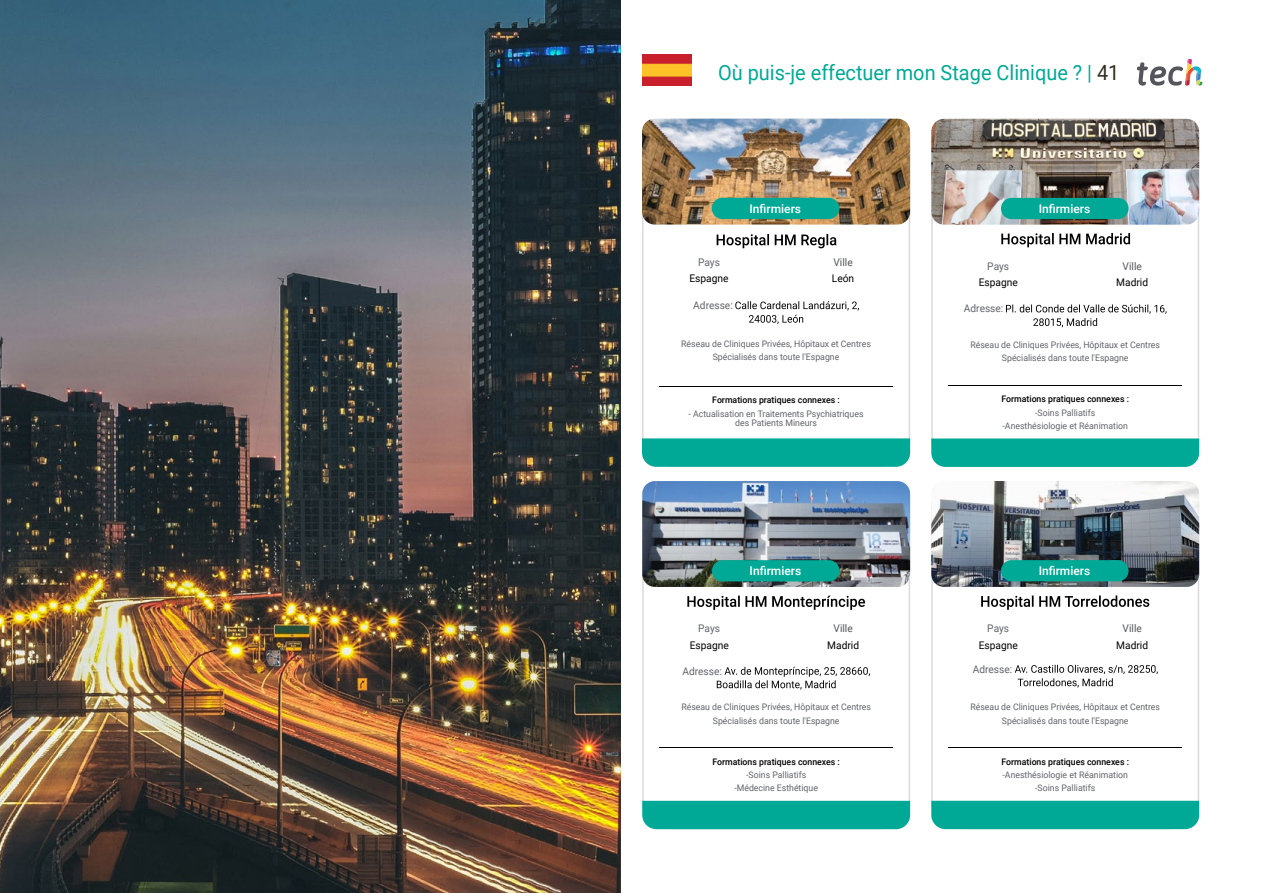
<style>
.page{position:relative;width:1263px;height:893px;background:#fff}
.page>*{position:absolute;margin:0;border:0;box-sizing:border-box;transform-origin:0 0}
.t1{font:21px "Roboto";color:#00a996;scale:.95 1}
.t2{font:500 12px "Roboto";color:#fff}
.t3{font:10.5px "Roboto";color:#000}
.t4{font:10.5px "Roboto";color:#61646a}
.t5{font:10.5px "Roboto";color:#52555b}
.t6{font:9px/13.5px "Roboto";color:#61646a;text-align:center}
.t7{font:500 9px "Roboto";color:#000}
.s1{color:#312e20}
</style>
<div class="page">
<img style="left:642px;top:55px;width:49px;height:30px">
<svg style="left:1137px;top:59px;width:65px;height:27px"></svg>
<img style="left:0;top:0;width:621px;height:893px">
<svg style="left:642px;top:118px;width:269px;height:336px"></svg>
<img style="left:642px;top:119px;width:268px;height:106px">
<div style="left:712px;top:198px;width:127px;height:21px;background:#00a996;border-radius:11px"></div>
<svg style="left:642px;top:438px;width:268px;height:29px;background:#07ab99"></svg>
<hr style="left:659px;top:386px;width:234px;height:1px;background:#000">
<svg style="left:717px;top:234px;width:119px;height:14px"></svg>
<svg style="left:735px;top:301px;width:124px;height:23px"></svg>
<svg style="left:931px;top:118px;width:269px;height:337px"></svg>
<img style="left:931px;top:119px;width:268px;height:106px">
<div style="left:1001px;top:198px;width:127px;height:21px;background:#00a996;border-radius:11px"></div>
<svg style="left:931px;top:438px;width:268px;height:29px;background:#08ab99"></svg>
<hr style="left:948px;top:385px;width:234px;height:1px;background:#000">
<svg style="left:1001px;top:233px;width:129px;height:14px"></svg>
<svg style="left:1006px;top:304px;width:160px;height:23px"></svg>
<svg style="left:642px;top:492px;width:269px;height:338px"></svg>
<img style="left:642px;top:481px;width:268px;height:106px">
<div style="left:712px;top:560px;width:127px;height:21px;background:#00a996;border-radius:11px"></div>
<div style="left:642px;top:801px;width:268px;height:28px;background:#00a996"></div>
<hr style="left:659px;top:747px;width:234px;height:1px;background:#000">
<svg style="left:687px;top:596px;width:178px;height:14px"></svg>
<svg style="left:717px;top:667px;width:153px;height:23px"></svg>
<svg style="left:931px;top:505px;width:269px;height:325px"></svg>
<img style="left:931px;top:481px;width:268px;height:106px">
<div style="left:1001px;top:560px;width:127px;height:21px;background:#00a996;border-radius:11px"></div>
<div style="left:931px;top:801px;width:268px;height:28px;background:#00a996"></div>
<hr style="left:948px;top:747px;width:234px;height:1px;background:#000">
<svg style="left:981px;top:595px;width:168px;height:15px"></svg>
<svg style="left:1015px;top:665px;width:143px;height:23px"></svg>
<h1 class="t1" style="left:718px;top:57px;width:424px">Où puis-je effectuer mon Stage Clinique ? | <span class="s1">41</span></h1>
<h2 class="t2" style="left:749px;top:200px;width:53px">Infirmiers</h2>
<h2 class="t2" style="left:1039px;top:200px;width:53px">Infirmiers</h2>
<p class="t4" style="left:698px;top:255px;width:23px">Pays</p>
<p class="t3" style="left:689px;top:271px;width:41px">Espagne</p>
<p class="t5" style="left:833px;top:255px;width:21px">Ville</p>
<p class="t3" style="left:832px;top:271px;width:24px">León</p>
<p class="t4" style="left:987px;top:259px;width:23px">Pays</p>
<p class="t3" style="left:979px;top:275px;width:41px">Espagne</p>
<p class="t5" style="left:1122px;top:259px;width:21px">Ville</p>
<p class="t3" style="left:1116px;top:275px;width:33px">Madrid</p>
<p class="t4" style="left:693px;top:298px;width:41px">Adresse:</p>
<p class="t6" style="left:681px;top:337px;width:191px">Réseau de Cliniques Privées, Hôpitaux et Centres<br>Spécialisés dans toute l'Espagne</p>
<p class="t7" style="left:712px;top:394px;width:129px">Formations pratiques connexes :</p>
<p class="t6" style="left:689px;top:409px;width:176px;line-height:9px">- Actualisation en Traitements Psychiatriques des Patients Mineurs</p>
<p class="t4" style="left:964px;top:301px;width:41px">Adresse:</p>
<p class="t6" style="left:970px;top:338px;width:191px">Réseau de Cliniques Privées, Hôpitaux et Centres<br>Spécialisés dans toute l'Espagne</p>
<p class="t7" style="left:1001px;top:393px;width:129px">Formations pratiques connexes :</p>
<p class="t6" style="left:1002px;top:405px;width:127px">-Soins Palliatifs -Anesthésiologie et Réanimation</p>
<h2 class="t2" style="left:750px;top:563px;width:53px">Infirmiers</h2>
<h2 class="t2" style="left:1039px;top:563px;width:53px">Infirmiers</h2>
<p class="t4" style="left:698px;top:621px;width:23px">Pays</p>
<p class="t3" style="left:690px;top:638px;width:41px">Espagne</p>
<p class="t5" style="left:833px;top:621px;width:21px">Ville</p>
<p class="t3" style="left:827px;top:638px;width:33px">Madrid</p>
<p class="t4" style="left:987px;top:621px;width:23px">Pays</p>
<p class="t3" style="left:979px;top:638px;width:41px">Espagne</p>
<p class="t5" style="left:1122px;top:621px;width:21px">Ville</p>
<p class="t3" style="left:1116px;top:638px;width:33px">Madrid</p>
<p class="t4" style="left:682px;top:664px;width:41px">Adresse:</p>
<p class="t6" style="left:681px;top:700px;width:191px">Réseau de Cliniques Privées, Hôpitaux et Centres<br>Spécialisés dans toute l'Espagne</p>
<p class="t7" style="left:712px;top:755px;width:129px">Formations pratiques connexes :</p>
<p class="t6" style="left:734px;top:768px;width:85px">-Soins Palliatifs -Médecine Esthétique</p>
<p class="t4" style="left:973px;top:662px;width:41px">Adresse:</p>
<p class="t6" style="left:970px;top:700px;width:191px">Réseau de Cliniques Privées, Hôpitaux et Centres<br>Spécialisés dans toute l'Espagne</p>
<p class="t7" style="left:1001px;top:755px;width:129px">Formations pratiques connexes :</p>
<p class="t6" style="left:1002px;top:768px;width:127px">-Anesthésiologie et Réanimation -Soins Palliatifs</p>
</div>
